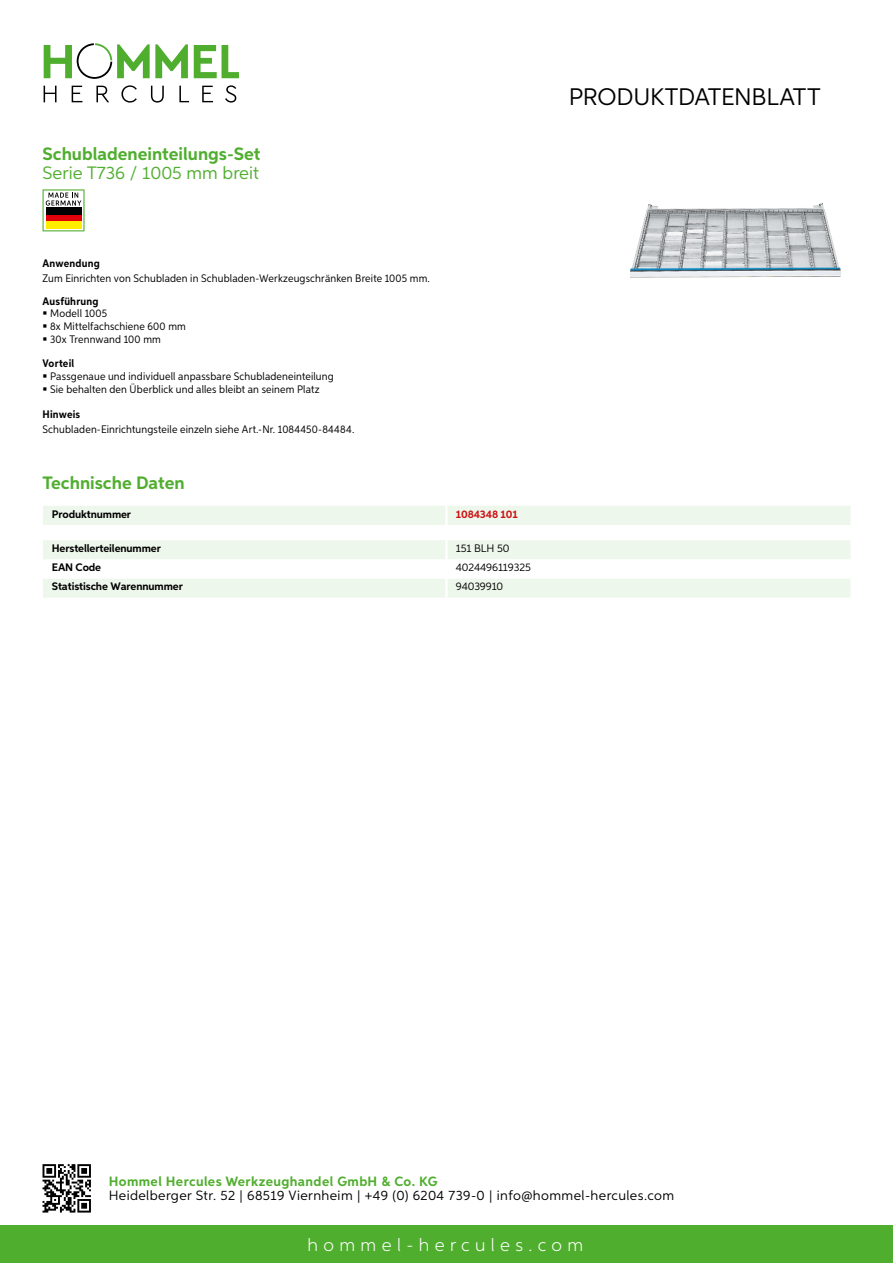
<style>
.page{position:relative;width:893px;height:1263px;background:#fff}
.page>*{position:absolute;margin:0;border:0;box-sizing:border-box;transform-origin:0 0}
.t1{font:24px "Aspira";letter-spacing:-.01em;color:#000}
.t2{font:700 18px "Aspira";color:#50ae2f}
.t3{font:18px "Aspira";color:#50ae2f}
.t4{font:300 18px "Aspira";letter-spacing:.3em;color:#fff}
.t5{font:13.5px "Aspira";letter-spacing:.03em;color:#000}
.t6{font:700 13.5px "Aspira";letter-spacing:.03em;color:#50ae2f}
.t7{font:10.95px/12.8px "Aspira Nar";letter-spacing:.015em;color:#000}
.t8{font:700 10.95px "Aspira";letter-spacing:-.01em;color:#000}
.t9{font:700 10.95px "Aspira Nar";letter-spacing:.02em;color:#000}
.t10{font:10.95px "Aspira";letter-spacing:-.01em;color:#000}
.t11{font:700 10.95px "Aspira";letter-spacing:-.01em;color:#cd1013}
</style>
<div class="page">
<div style="left:0;top:1226px;width:893px;height:37px;background:#50ae2f"></div>
<svg style="left:43px;top:1164px;width:48px;height:48px"></svg>
<svg style="left:194px;top:45px;width:45px;height:33px"></svg>
<svg style="left:44px;top:43px;width:144px;height:36px"></svg>
<svg style="left:44px;top:86px;width:13px;height:16px"></svg>
<svg style="left:72px;top:86px;width:10px;height:16px"></svg>
<svg style="left:96px;top:86px;width:13px;height:16px"></svg>
<svg style="left:121px;top:85px;width:16px;height:18px"></svg>
<svg style="left:151px;top:86px;width:13px;height:17px"></svg>
<svg style="left:179px;top:86px;width:10px;height:16px"></svg>
<svg style="left:202px;top:86px;width:11px;height:16px"></svg>
<svg style="left:225px;top:85px;width:11px;height:18px"></svg>
<div style="left:43px;top:506px;width:807px;height:19px;background:#eef7eb"></div>
<hr style="left:445px;top:506px;width:3px;height:19px;background:#fff">
<svg style="left:43px;top:540px;width:807px;height:58px"></svg>
<hr style="left:445px;top:579px;width:3px;height:19px;background:#fff">
<svg style="left:43px;top:189px;width:42px;height:42px"></svg>
<div style="left:46px;top:214px;width:35px;height:7px;background:#e3000b"></div>
<div style="left:46px;top:208px;width:35px;height:7px;background:#000"></div>
<div style="left:46px;top:221px;width:35px;height:7px;background:#ffed00"></div>
<img style="left:630px;top:202px;width:211px;height:75px">
<h2 class="t2" style="left:43px;top:142px;width:220px">Schubladeneinteilungs-Set</h2>
<h2 class="t3" style="left:43px;top:162px;width:218px">Serie T736 / 1005 mm breit</h2>
<p class="t9" style="left:43px;top:257px;width:59px">Anwendung</p>
<p class="t7" style="left:43px;top:272px;width:389px">Zum Einrichten von Schubladen in Schubladen-Werkzeugschränken Breite 1005 mm.</p>
<p class="t9" style="left:43px;top:294px;width:58px">Ausführung</p>
<p class="t7" style="left:50px;top:307px;width:137px">Modell 1005<br>8x Mittelfachschiene 600 mm<br>30x Trennwand 100 mm</p>
<p class="t9" style="left:43px;top:357px;width:33px">Vorteil</p>
<p class="t7" style="left:50px;top:370px;width:285px">Passgenaue und individuell anpassbare Schubladeneinteilung<br>Sie behalten den Überblick und alles bleibt an seinem Platz</p>
<p class="t9" style="left:43px;top:407px;width:39px">Hinweis</p>
<p class="t7" style="left:43px;top:423px;width:313px">Schubladen-Einrichtungsteile einzeln siehe Art.-Nr. 1084450-84484.</p>
<h2 class="t2" style="left:43px;top:472px;width:144px">Technische Daten</h2>
<p class="t8" style="left:52px;top:507px;width:81px">Produktnummer</p>
<p class="t11" style="left:456px;top:507px;width:63px">1084348 101</p>
<p class="t8" style="left:52px;top:542px;width:111px">Herstellerteilenummer</p>
<p class="t10" style="left:456px;top:542px;width:55px">151 BLH 50</p>
<p class="t8" style="left:52px;top:561px;width:51px">EAN Code</p>
<p class="t10" style="left:456px;top:561px;width:76px">4024496119325</p>
<p class="t8" style="left:52px;top:580px;width:132px">Statistische Warennummer</p>
<p class="t10" style="left:456px;top:580px;width:49px">94039910</p>
<h1 class="t1" style="left:569px;top:82px;width:253px">Produktdatenblatt</h1>
<p class="t6" style="left:109px;top:1172px;width:330px">Hommel Hercules Werkzeughandel GmbH &amp; Co. KG</p>
<p class="t5" style="left:109px;top:1187px;width:567px">Heidelberger Str. 52 | 68519 Viernheim | +49 (0) 6204 739-0 | info@hommel-hercules.com</p>
<h2 class="t4" style="left:307px;top:1234px;width:277px">hommel-hercules.com</h2>
</div>
